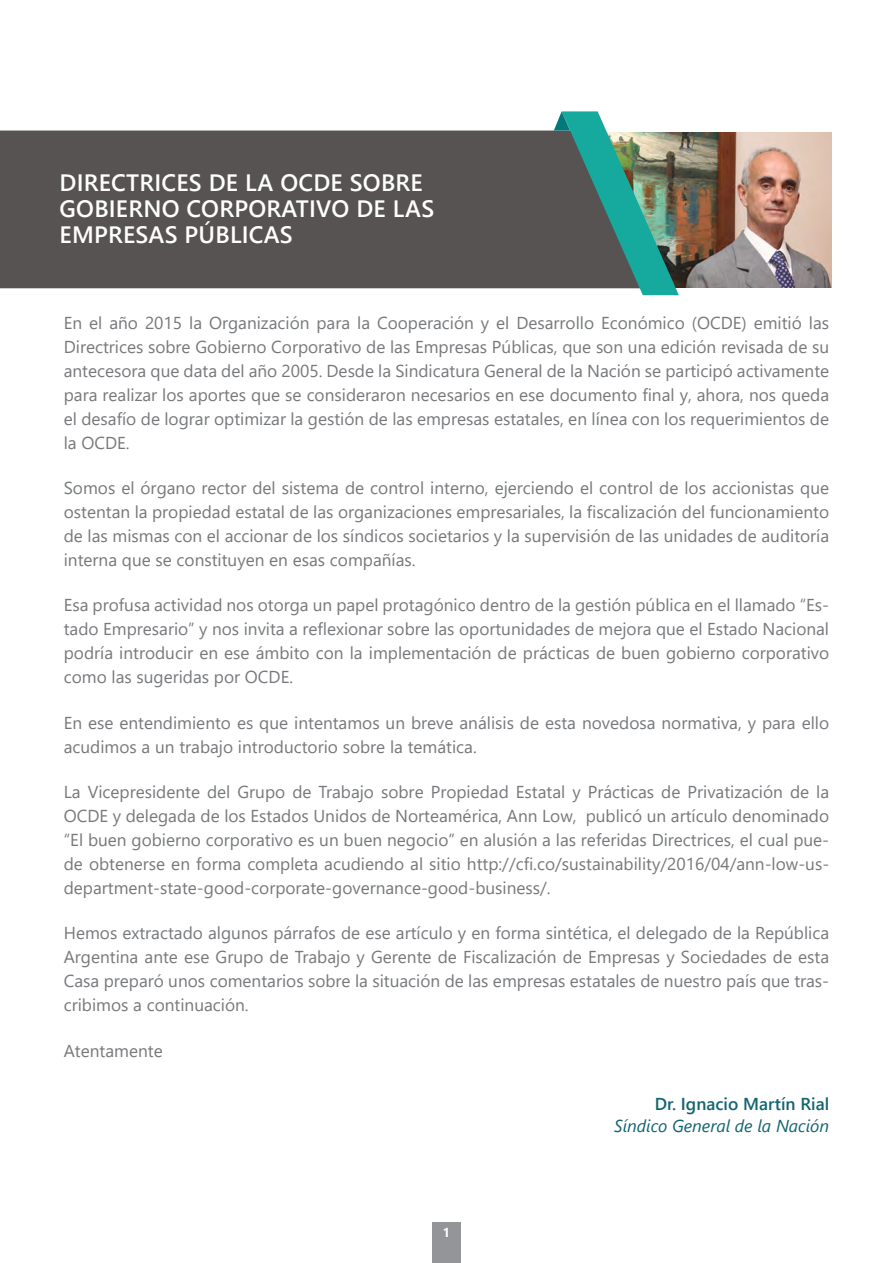
<style>
.page{position:relative;width:893px;height:1263px;background:#fff}
.page>*{position:absolute;margin:0;border:0;box-sizing:border-box;transform-origin:0 0}
.t1{font:600 23.7px/26.4px "Segoe UI";letter-spacing:.01em;color:#fff}
.justificado{font:17.25px/24px "Segoe UI";color:#76787b;text-align:justify}
.justificado-2{font:italic 17.25px "Segoe UI";color:#126470}
.justificado-3{font:600 17.25px "Segoe UI";color:#126470}
.t2{font:700 12.75px "Segoe UI";color:#fff}
</style>
<div class="page">
<div style="left:432px;top:1222px;width:29px;height:41px;background:#939598"></div>
<img style="left:679px;top:133px;width:153px;height:155px">
<div style="left:0;top:131px;width:554px;height:157px;background:#575353"></div>
<img style="left:554px;top:111px;width:125px;height:184px">
<p class="t1" style="left:60px;top:169px;width:376px">DIRECTRICES DE LA OCDE SOBRE<br>GOBIERNO CORPORATIVO DE LAS<br>EMPRESAS PÚBLICAS</p>
<p class="justificado" style="left:64px;top:310px;width:767px">En el año 2015 la Organización para la Cooperación y el Desarrollo Económico (OCDE) emitió las Directrices sobre Gobierno Corporativo de las Empresas Públicas, que son una edición revisada de su antecesora que data del año 2005. Desde la Sindicatura General de la Nación se participó activamente para realizar los aportes que se consideraron necesarios en ese documento final y, ahora, nos queda el desafío de lograr optimizar la gestión de las empresas estatales, en línea con los requerimientos de la OCDE.</p>
<p class="justificado" style="left:64px;top:476px;width:767px">Somos el órgano rector del sistema de control interno, ejerciendo el control de los accionistas que ostentan la propiedad estatal de las organizaciones empresariales, la fiscalización del funcionamiento de las mismas con el accionar de los síndicos societarios y la supervisión de las unidades de auditoría interna que se constituyen en esas compañías.</p>
<p class="justificado" style="left:64px;top:593px;width:767px">Esa profusa actividad nos otorga un papel protagónico dentro de la gestión pública en el llamado “Es&shy;tado Empresario” y nos invita a reflexionar sobre las oportunidades de mejora que el Estado Nacional podría introducir en ese ámbito con la implementación de prácticas de buen gobierno corporativo como las sugeridas por OCDE.</p>
<p class="justificado" style="left:64px;top:710px;width:767px">En ese entendimiento es que intentamos un breve análisis de esta novedosa normativa, y para ello acudimos a un trabajo introductorio sobre la temática.</p>
<p class="justificado" style="left:64px;top:779px;width:767px">La Vicepresidente del Grupo de Trabajo sobre Propiedad Estatal y Prácticas de Privatización de la OCDE y delegada de los Estados Unidos de Norteamérica, Ann Low, publicó un artículo denominado “El buen gobierno corporativo es un buen negocio” en alusión a las referidas Directrices, el cual pue&shy;de obtenerse en forma completa acudiendo al sitio http://cfi.co/sustainability/2016/04/ann-low-us&shy;department-state-good-corporate-governance-good-business/.</p>
<p class="justificado" style="left:64px;top:921px;width:767px">Hemos extractado algunos párrafos de ese artículo y en forma sintética, el delegado de la República Argentina ante ese Grupo de Trabajo y Gerente de Fiscalización de Empresas y Sociedades de esta Casa preparó unos comentarios sobre la situación de las empresas estatales de nuestro país que tras&shy;cribimos a continuación.</p>
<p class="justificado" style="left:64px;top:1038px;width:100px">Atentamente</p>
<p class="justificado-3" style="left:655px;top:1090px;width:176px">Dr. Ignacio Martín Rial</p>
<p class="t2" style="left:443px;top:1222px;width:9px">1</p>
<p class="justificado-2" style="left:614px;top:1111px;width:217px">Síndico General de la Nación</p>
</div>
